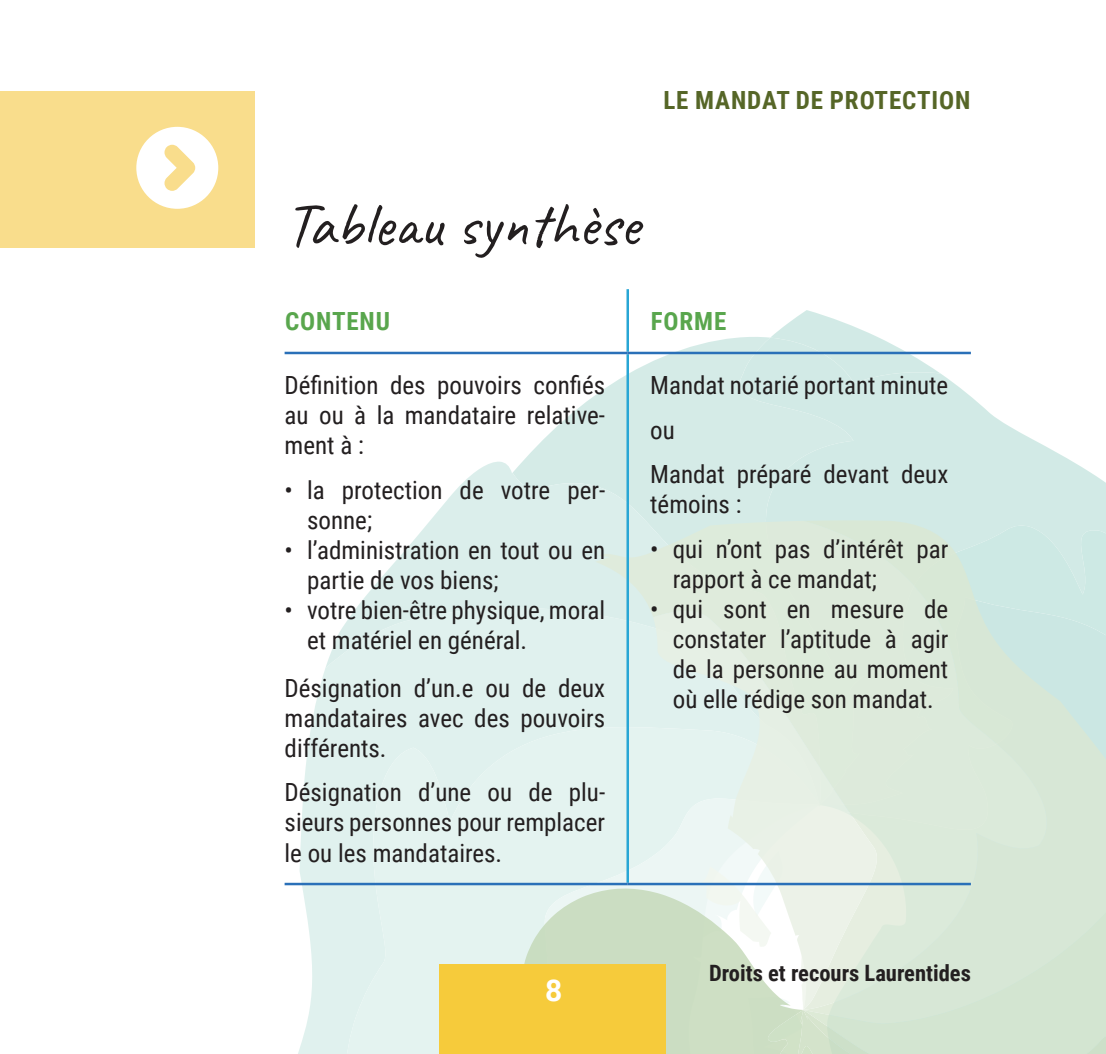
<style>
.page{position:relative;width:1106px;height:1054px;background:#fff}
.page>*{position:absolute;margin:0;border:0;box-sizing:border-box;transform-origin:0 0}
.t1{font:62.5px "Caveat";color:#231f20}
.t2{font:700 30px "Roboto";color:#fff}
.t3{font:25px/30px "Roboto Condensed";color:#231f20}
.t4{font:700 25px "Roboto Condensed";letter-spacing:.035em;color:#566627}
.t5{font:700 25px "Roboto Condensed";letter-spacing:.035em;color:#59a64d}
.t6{font:700 22.5px "Roboto Condensed";color:#231f20}
</style>
<div class="page">
<svg style="left:776px;top:310px;width:101px;height:27px"></svg>
<svg style="left:866px;top:337px;width:239px;height:183px;fill:#d2eae6"></svg>
<svg style="left:512px;top:333px;width:354px;height:187px;fill:#d5ebe7"></svg>
<svg style="left:289px;top:670px;width:55px;height:383px;fill:#e0f1ee"></svg>
<svg style="left:325px;top:461px;width:495px;height:347px;fill:#e0f1ee"></svg>
<div style="left:344px;top:726px;width:251px;height:327px;background:#e4f3f0"></div>
<div style="left:544px;top:798px;width:51px;height:89px;background:#e4f3f0"></div>
<svg style="left:513px;top:887px;width:82px;height:76px;background:#d6e7d7"></svg>
<div style="left:666px;top:1010px;width:136px;height:43px;background:#cedfc4"></div>
<svg style="left:1046px;top:520px;width:59px;height:309px;background:#d0e7df"></svg>
<div style="left:802px;top:829px;width:303px;height:224px;background:#d3e5d1"></div>
<svg style="left:595px;top:520px;width:451px;height:490px;background:#d9e9dc"></svg>
<svg style="left:653px;top:610px;width:225px;height:400px;background:#e3eee3"></svg>
<div style="left:439px;top:963px;width:227px;height:90px;background:#f6cb3b"></div>
<div style="left:0;top:91px;width:255px;height:156px;background:#f9dd8c"></div>
<svg style="left:136px;top:127px;width:82px;height:82px"></svg>
<hr style="left:626px;top:289px;width:3px;height:62px;background:#28a6d5">
<hr style="left:626px;top:354px;width:3px;height:528px;background:#28a6d5">
<hr style="left:284px;top:351px;width:343px;height:3px;background:#2a70b8">
<hr style="left:627px;top:351px;width:343px;height:3px;background:#2a70b8">
<hr style="left:284px;top:882px;width:343px;height:2px;background:#2a70b8">
<hr style="left:627px;top:882px;width:343px;height:2px;background:#2a70b8">
<p class="t4" style="left:663px;top:82px;width:308px">LE MANDAT DE PROTECTION</p>
<h1 class="t1" style="left:284px;top:185px;width:356px">Tableau synthèse</h1>
<p class="t5" style="left:285px;top:304px;width:106px">CONTENU</p>
<p class="t5" style="left:650px;top:304px;width:77px">FORME</p>
<p class="t3" style="left:284px;top:369px;width:322px;text-align:justify">Définition des pouvoirs confiés au ou à la mandataire relative&shy;ment à :</p>
<p class="t3" style="left:307px;top:473px;width:299px;text-indent:-22px">• la protection de votre per&shy;sonne;</p>
<p class="t3" style="left:307px;top:533px;width:299px;text-indent:-22px">• l’administration en tout ou en partie de vos biens;</p>
<p class="t3" style="left:307px;top:593px;width:299px;text-indent:-22px">• votre bien-être physique, moral et matériel en général.</p>
<p class="t3" style="left:284px;top:671px;width:322px;text-align:justify">Désignation d’un.e ou de deux mandataires avec des pouvoirs différents.</p>
<p class="t3" style="left:284px;top:776px;width:322px;text-align:justify">Désignation d’une ou de plu&shy;sieurs personnes pour remplacer le ou les mandataires.</p>
<p class="t2" style="left:545px;top:969px;width:19px">8</p>
<p class="t3" style="left:650px;top:362px;width:299px;line-height:44.5px">Mandat notarié portant minute ou<br>Mandat préparé devant deux</p>
<p class="t3" style="left:650px;top:488px;width:93px">témoins :</p>
<p class="t3" style="left:672px;top:532px;width:277px;text-indent:-22px">• qui n’ont pas d’intérêt par rapport à ce mandat;</p>
<p class="t3" style="left:672px;top:592px;width:277px;text-align:justify;text-indent:-22px">• qui sont en mesure de constater l’aptitude à agir de la personne au moment où elle rédige son mandat.</p>
<p class="t6" style="left:709px;top:956px;width:263px">Droits et recours Laurentides</p>
</div>
